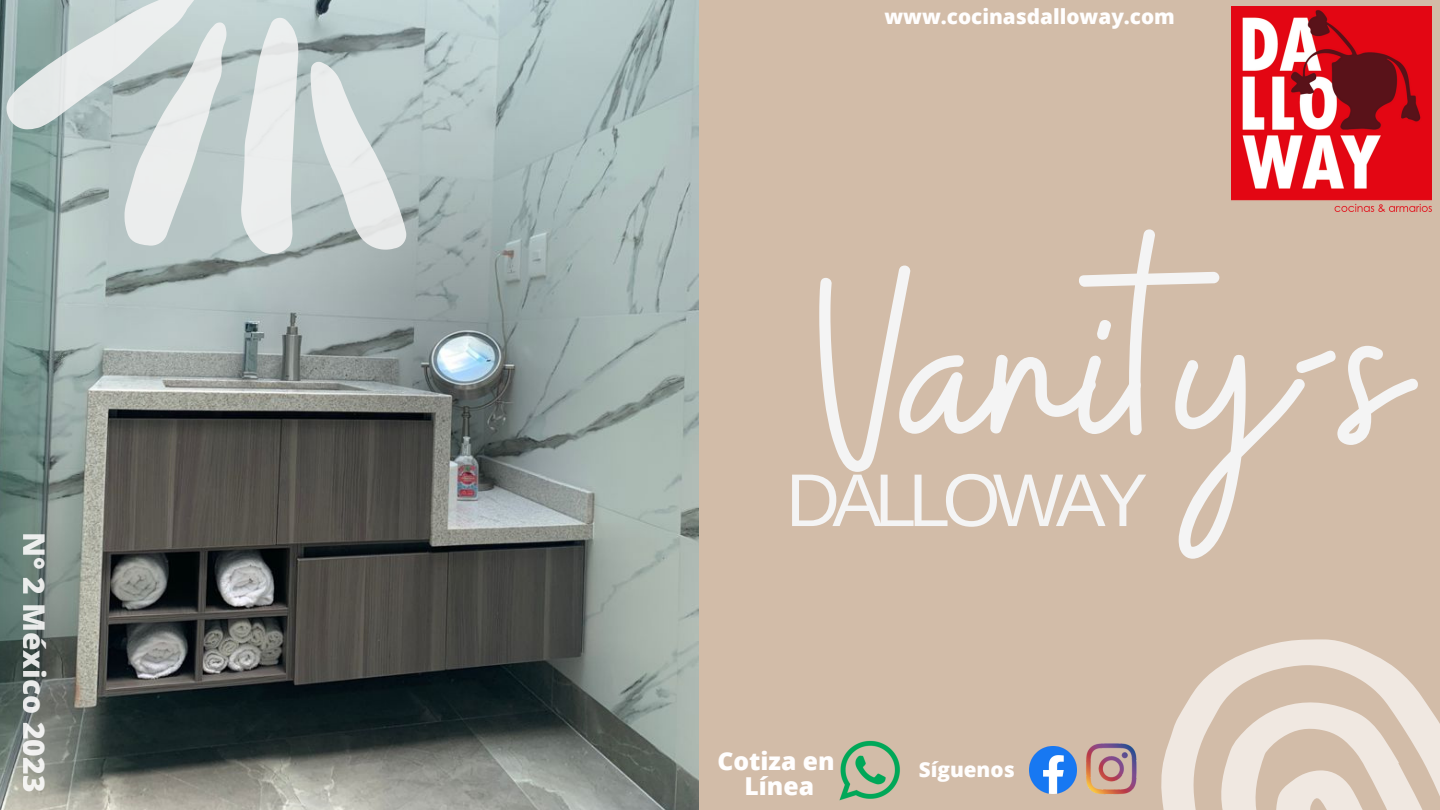
<style>
.page{position:relative;width:1440px;height:810px;background:#d2bca8}
.page>*{position:absolute;margin:0;border:0;box-sizing:border-box;transform-origin:0 0}
.t1{font:286.6px "Buffalo";letter-spacing:-.01em;color:#f4f4f4}
.t2{font:74.7px "Arimo";letter-spacing:-.1em;color:#f4f4f4}
.t3{font:800 30px "Open Sans";color:#fffefe}
.t4{font:800 24.7px "Open Sans";color:#fffefe}
.t5{font:800 20.7px "Open Sans";color:#fffefe}
</style>
<div class="page">
<img style="left:0;top:0;width:699px;height:810px">
<svg style="left:1161px;top:639px;width:225px;height:171px"></svg>
<svg style="left:1165px;top:662px;width:275px;height:148px"></svg>
<img style="left:1231px;top:7px;width:201px;height:205px">
<svg style="left:241px;top:18px;width:58px;height:239px;background:#dbe1e1"></svg>
<svg style="left:7px;top:0;width:220px;height:246px;background:#bdcac9"></svg>
<svg style="left:311px;top:62px;width:95px;height:188px;background:#cad3d3"></svg>
<img style="left:1030px;top:747px;width:46px;height:46px">
<img style="left:1086px;top:743px;width:51px;height:51px">
<img style="left:840px;top:740px;width:60px;height:61px">
<h3 class="t3" style="left:55px;top:532px;width:262px;rotate:90deg">N° 2 México 2023</h3>
<p class="t5" style="left:884px;top:2px;width:292px">www.cocinasdalloway.com</p>
<h1 class="t1" style="left:818px;top:185px;width:589px">Vanity´s</h1>
<h2 class="t2" style="left:786px;top:458px;width:363px">DALLOWAY</h2>
<p class="t4" style="left:717px;top:744px;width:119px">Cotiza en</p>
<p class="t4" style="left:745px;top:768px;width:71px">Línea</p>
<p class="t5" style="left:919px;top:755px;width:97px">Síguenos</p>
</div>
